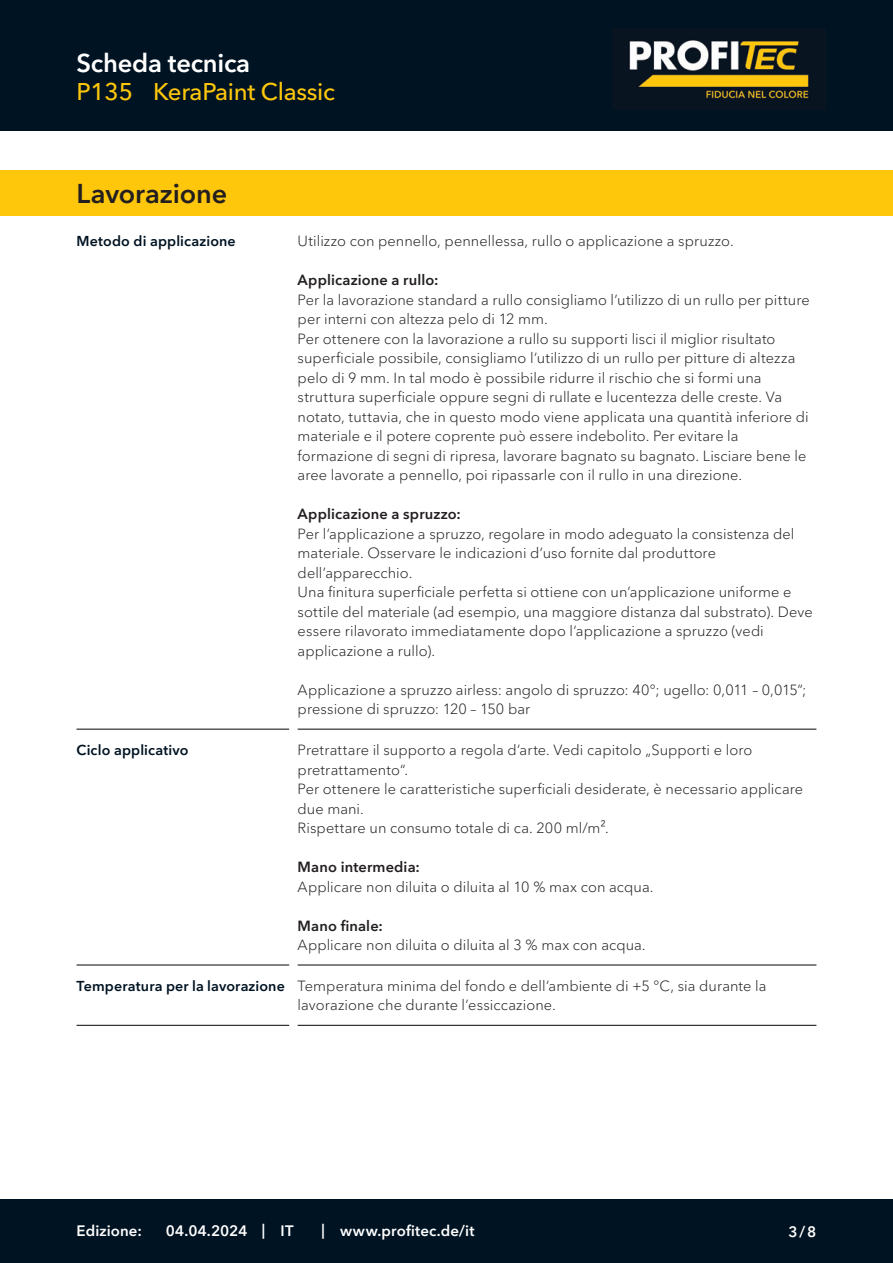
<style>
.page{position:relative;width:893px;height:1263px;background:#fff}
.page>*{position:absolute;margin:0;border:0;box-sizing:border-box;transform-origin:0 0}
.CB_AF_Kapitel_Ueberschrift{font:600 27px "Avenir Next Cyr";letter-spacing:-.005em;color:#231f20}
.CB_AF_Kopf_TM{font:600 25.5px "Avenir Next Cyr";letter-spacing:-.01em;color:#fff}
.CB_AF_Kopf_Produktname_klein{font:500 24px "Avenir Next Cyr";letter-spacing:-.01em;color:#fec70c}
.CB_AF_Fuss_Stand_linksb{font:600 15px "Avenir Next Cyr";letter-spacing:.01em;color:#fff}
.CB_AF_Text_Standard{font:300 14.7px/19.5px "Avenir Next Cyr";letter-spacing:.005em;color:#231f20}
.CB_AF_Abschnitt_Ueberschrift{font:600 14.25px "Avenir Next Cyr";letter-spacing:.01em;color:#001322}
.s1{font-weight:600}
</style>
<div class="page">
<div style="left:0;top:0;width:893px;height:131px;background:#001322"></div>
<div style="left:0;top:1199px;width:893px;height:64px;background:#001322"></div>
<hr style="left:77px;top:729px;width:212px;height:1px;background:#231f20">
<hr style="left:298px;top:729px;width:518px;height:1px;background:#231f20">
<hr style="left:77px;top:964px;width:212px;height:1px;background:#231f20">
<hr style="left:298px;top:964px;width:518px;height:1px;background:#231f20">
<hr style="left:77px;top:1025px;width:212px;height:1px;background:#231f20">
<hr style="left:298px;top:1025px;width:518px;height:1px;background:#231f20">
<div style="left:0;top:170px;width:893px;height:46px;background:#fec70c"></div>
<img style="left:629px;top:40px;width:180px;height:63px">
<p class="CB_AF_Kopf_TM" style="left:77px;top:47px;width:175px">Scheda tecnica</p>
<p class="CB_AF_Kopf_Produktname_klein" style="left:77px;top:78px;width:58px">P135</p>
<p class="CB_AF_Kopf_Produktname_klein" style="left:153px;top:78px;width:184px">KeraPaint Classic</p>
<p class="CB_AF_Kapitel_Ueberschrift" style="left:77px;top:177px;width:152px">Lavorazione</p>
<p class="CB_AF_Abschnitt_Ueberschrift" style="left:77px;top:232px;width:161px">Metodo di applicazione</p>
<p class="CB_AF_Text_Standard" style="left:298px;top:231px;width:438px">Utilizzo con pennello, pennellessa, rullo o applicazione a spruzzo.</p>
<p class="CB_AF_Text_Standard" style="left:298px;top:270px;width:514px"><span class="s1">Applicazione a rullo:<br></span>Per la lavorazione standard a rullo consigliamo l’utilizzo di un rullo per pitture per interni con altezza pelo di 12 mm.<br>Per ottenere con la lavorazione a rullo su supporti lisci il miglior risultato superficiale possibile, consigliamo l’utilizzo di un rullo per pitture di altezza pelo di 9 mm. In tal modo è possibile ridurre il rischio che si formi una struttura superficiale oppure segni di rullate e lucentezza delle creste. Va notato, tuttavia, che in questo modo viene applicata una quantità inferiore di materiale e il potere coprente può essere indebolito. Per evitare la formazione di segni di ripresa, lavorare bagnato su bagnato. Lisciare bene le aree lavorate a pennello, poi ripassarle con il rullo in una direzione.</p>
<p class="CB_AF_Text_Standard" style="left:298px;top:504px;width:516px"><span class="s1">Applicazione a spruzzo:<br></span>Per l’applicazione a spruzzo, regolare in modo adeguato la consistenza del materiale. Osservare le indicazioni d’uso fornite dal produttore dell’apparecchio.<br>Una finitura superficiale perfetta si ottiene con un’applicazione uniforme e sottile del materiale (ad esempio, una maggiore distanza dal substrato). Deve essere rilavorato immediatamente dopo l’applicazione a spruzzo (vedi applicazione a rullo).</p>
<p class="CB_AF_Text_Standard" style="left:298px;top:680px;width:510px">Applicazione a spruzzo airless: angolo di spruzzo: 40°; ugello: 0,011 – 0,015”; pressione di spruzzo: 120 – 150 bar</p>
<p class="CB_AF_Abschnitt_Ueberschrift" style="left:77px;top:741px;width:114px">Ciclo applicativo</p>
<p class="CB_AF_Text_Standard" style="left:298px;top:740px;width:507px">Pretrattare il supporto a regola d’arte. Vedi capitolo „Supporti e loro pretrattamento“.<br>Per ottenere le caratteristiche superficiali desiderate, è necessario applicare due mani.<br>Rispettare un consumo totale di ca. 200 ml/m².</p>
<p class="CB_AF_Text_Standard" style="left:298px;top:857px;width:357px"><span class="s1">Mano intermedia:<br></span>Applicare non diluita o diluita al 10 % max con acqua.</p>
<p class="CB_AF_Text_Standard" style="left:298px;top:916px;width:350px"><span class="s1">Mano finale:<br></span>Applicare non diluita o diluita al 3 % max con acqua.</p>
<p class="CB_AF_Abschnitt_Ueberschrift" style="left:77px;top:977px;width:210px">Temperatura per la lavorazione</p>
<p class="CB_AF_Text_Standard" style="left:298px;top:976px;width:470px">Temperatura minima del fondo e dell’ambiente di +5 °C, sia durante la lavorazione che durante l’essiccazione.</p>
<p class="CB_AF_Fuss_Stand_linksb" style="left:77px;top:1222px;width:67px">Edizione:</p>
<p class="CB_AF_Fuss_Stand_linksb" style="left:166px;top:1222px;width:83px">04.04.2024</p>
<p class="CB_AF_Fuss_Stand_linksb" style="left:262px;top:1221px;width:5px">|</p>
<p class="CB_AF_Fuss_Stand_linksb" style="left:281px;top:1222px;width:14px">IT</p>
<p class="CB_AF_Fuss_Stand_linksb" style="left:321px;top:1221px;width:5px">|</p>
<p class="CB_AF_Fuss_Stand_linksb" style="left:340px;top:1222px;width:136px">www.profitec.de/it</p>
<p class="CB_AF_Fuss_Stand_linksb" style="left:788px;top:1222px;width:29px">3/8</p>
</div>
